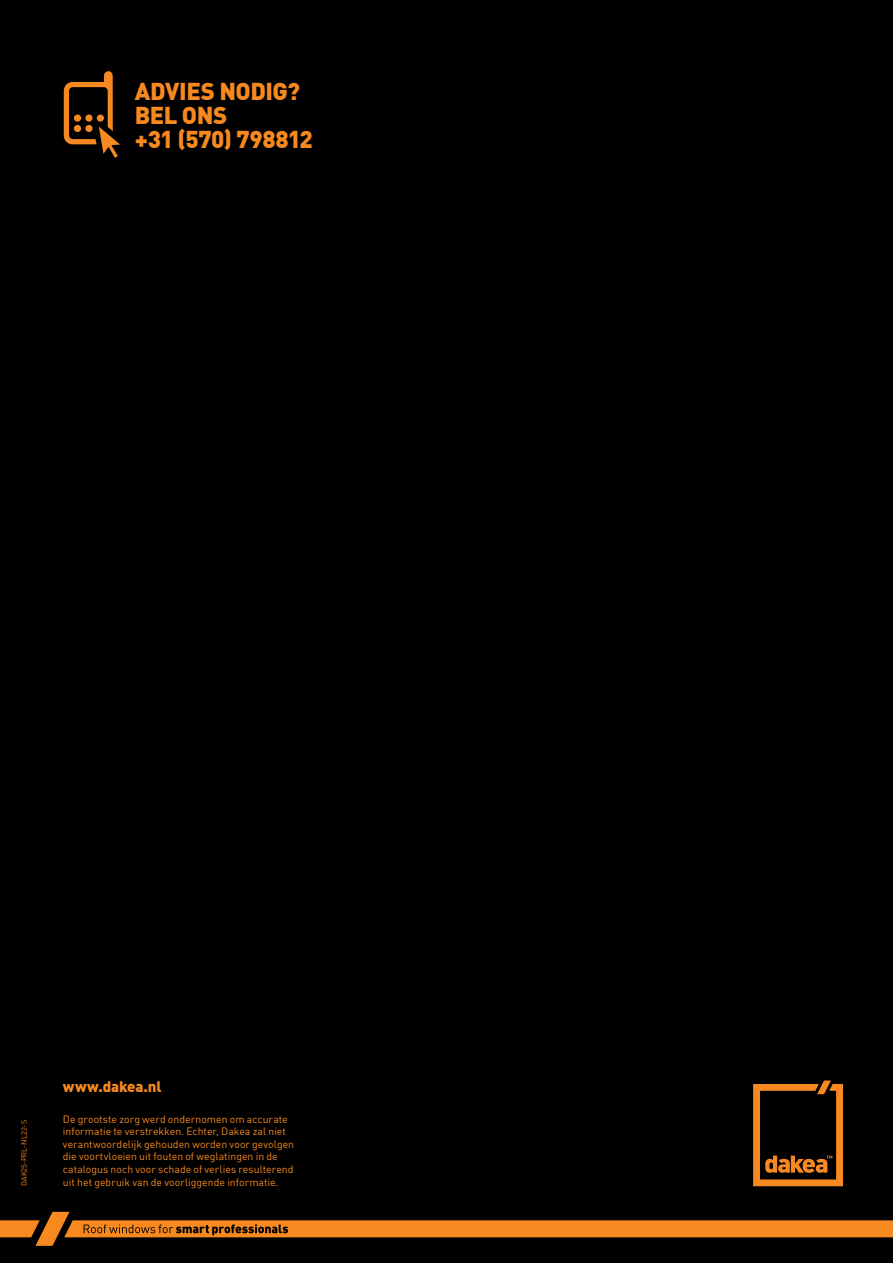
<style>
.page{position:relative;width:893px;height:1263px;background:#000}
.page>*{position:absolute;margin:0;border:0;box-sizing:border-box;transform-origin:0 0}
.t1{font:900 23.85px/23.9px "DIN Offc Pro";letter-spacing:-.02em;color:#f6891f}
.t2{font:900 15px "DIN Offc Pro";letter-spacing:-.005em;color:#f6891f}
.t3{font:10.5px/12.6px "DIN Offc Pro";color:#f6891f}
.t4{font:7.5px "DIN Offc Pro";letter-spacing:-.02em;color:#f6891f}
</style>
<div class="page">
<svg style="left:753px;top:1080px;width:90px;height:106px"></svg>
<svg style="left:0;top:1212px;width:893px;height:34px"></svg>
<svg style="left:64px;top:71px;width:56px;height:87px"></svg>
<h1 class="t1" style="left:135px;top:76px;width:179px">ADVIES NODIG?<br>BEL ONS<br>+31 (570) 798812</h1>
<p class="t4" style="left:18px;top:1185px;width:67px;rotate:-90deg">DAK25-PRL-NL22-S</p>
<h2 class="t2" style="left:63px;top:1074px;width:100px">www.dakea.nl</h2>
<p class="t3" style="left:63px;top:1111px;width:233px">De grootste zorg werd ondernomen om accurate informatie te verstrekken. Echter, Dakea zal niet verantwoordelijk gehouden worden voor gevolgen die voortvloeien uit fouten of weglatingen in de catalogus noch voor schade of verlies resulterend</p>
<p class="t3" style="left:63px;top:1174px;width:217px">uit het gebruik van de voorliggende informatie.</p>
</div>
